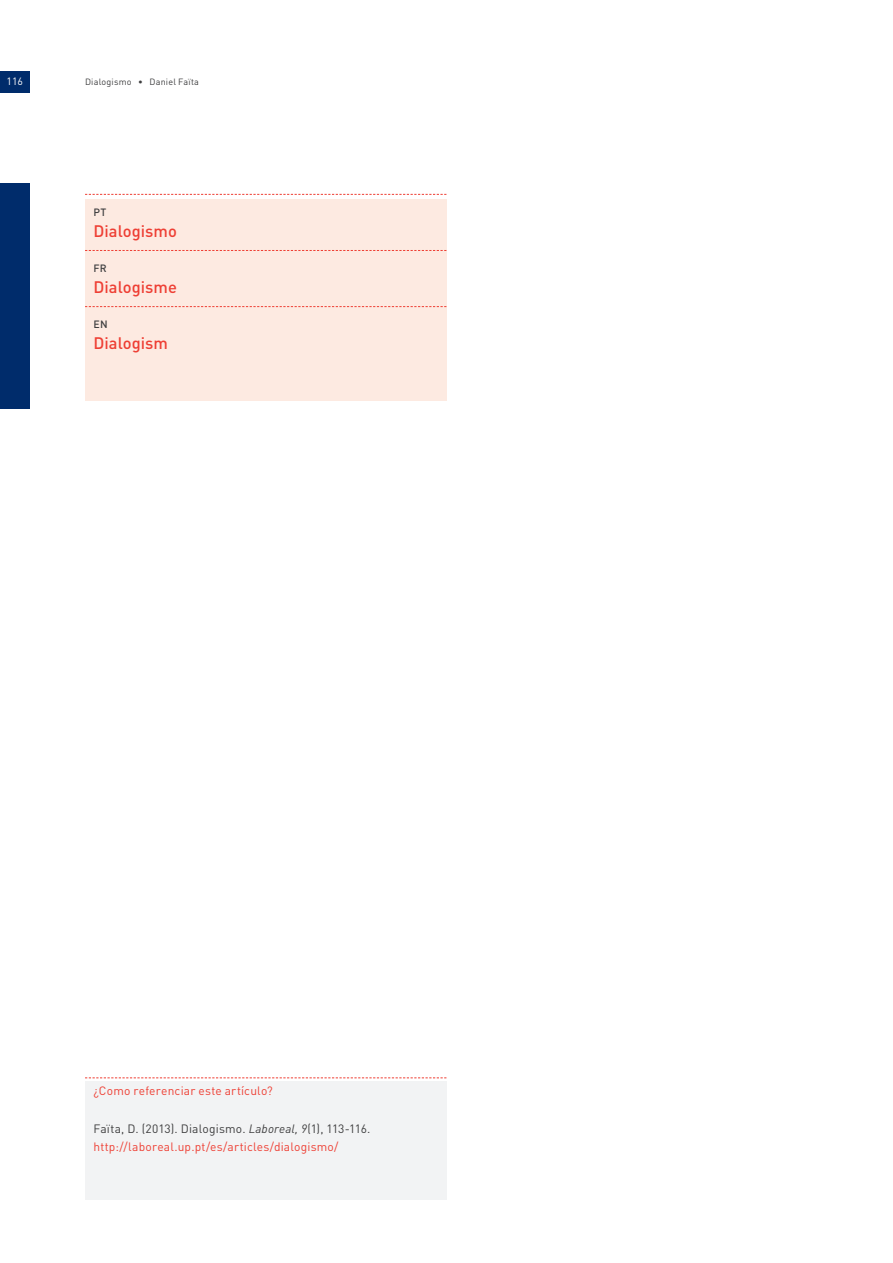
<style>
.page{position:relative;width:893px;height:1263px;background:#fff}
.page>*{position:absolute;margin:0;border:0;box-sizing:border-box;transform-origin:0 0}
.t1{font:500 16.5px "DIN";color:#ee3f34}
.t2{font:12px/18.8px "DIN";letter-spacing:.015em;color:#ee3f34}
.t3{font:500 10.5px "DIN";color:#3e3e3f}
.t4{font:10.5px "DIN";color:#fff}
.t5{font:9px "DIN";letter-spacing:.02em;color:#3e3e3f}
.s1{color:#3e3e3f}
.s2{font-style:italic;color:#3e3e3f}
</style>
<div class="page">
<div style="left:0;top:72px;width:30px;height:21px;background:#002c6b"></div>
<div style="left:0;top:183px;width:30px;height:226px;background:#002c6b"></div>
<div style="left:85px;top:199px;width:361px;height:201px;background:#fdeae1"></div>
<svg style="left:85px;top:194px;width:361px;height:1px"></svg>
<svg style="left:85px;top:250px;width:361px;height:1px"></svg>
<svg style="left:85px;top:306px;width:361px;height:1px"></svg>
<div style="left:85px;top:1081px;width:361px;height:118px;background:#f2f3f4"></div>
<svg style="left:85px;top:1077px;width:361px;height:1px"></svg>
<p class="t4" style="left:7px;top:75px;width:18px">116</p>
<p class="t5" style="left:85px;top:76px;width:116px">Dialogismo • Daniel Faïta</p>
<p class="t3" style="left:94px;top:205px;width:14px">PT</p>
<h1 class="t1" style="left:94px;top:220px;width:85px">Dialogismo</h1>
<p class="t3" style="left:94px;top:262px;width:15px">FR</p>
<h1 class="t1" style="left:94px;top:277px;width:85px">Dialogisme</h1>
<p class="t3" style="left:94px;top:318px;width:16px">EN</p>
<h1 class="t1" style="left:94px;top:333px;width:76px">Dialogism</h1>
<p class="t2" style="left:94px;top:1081px;width:181px">¿Como referenciar este artículo?</p>
<p class="t2" style="left:94px;top:1119px;width:278px"><span class="s1">Faïta, D. (2013). Dialogismo.</span> <span class="s2">Laboreal, 9</span><span class="s1">(1), 113-116. </span>http://laboreal.up.pt/es/articles/dialogismo/</p>
</div>
